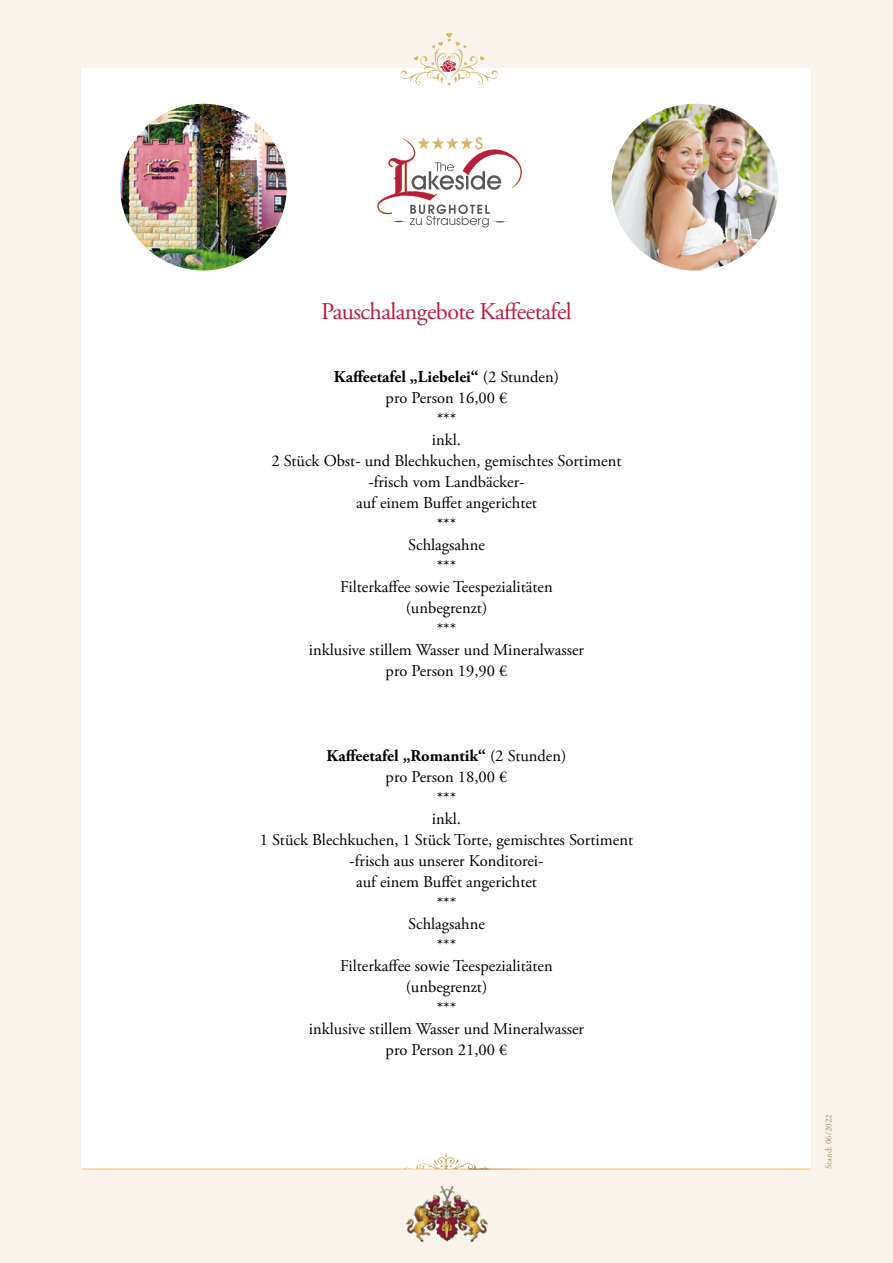
<style>
.page{position:relative;width:893px;height:1263px;background:#f8f4ec}
.page>*{position:absolute;margin:0;border:0;box-sizing:border-box;transform-origin:0 0}
.t1{font:24px "Adobe Garamond Pro";letter-spacing:-.025em;color:#b71e3f}
.t2{font:16.5px/21px "Adobe Garamond Pro";color:#000;text-align:center}
.t3{font:9px "Adobe Garamond";color:#ae9357}
.s1{font-weight:700}
</style>
<div class="page">
<div style="left:82px;top:68px;width:729px;height:1101px;background:#fff"></div>
<hr style="left:82px;top:1169px;width:324px;height:1px;background:#e9be67">
<hr style="left:468px;top:1169px;width:343px;height:1px;background:#fff">
<svg style="left:403px;top:1152px;width:86px;height:17px"></svg>
<img style="left:406px;top:1186px;width:82px;height:57px">
<svg style="left:377px;top:137px;width:145px;height:91px"></svg>
<img style="left:120px;top:104px;width:167px;height:166px;border-radius:83px">
<img style="left:611px;top:104px;width:167px;height:167px;border-radius:83px">
<svg style="left:400px;top:33px;width:98px;height:53px"></svg>
<h1 class="t1" style="left:321px;top:297px;width:252px">Pauschalangebote Kaffeetafel</h1>
<p class="t2" style="left:271px;top:367px;width:352px"><span class="s1">Kaffeetafel „Liebelei“</span> (2 Stunden)<br>pro Person 16,00 €<br>***<br>inkl.<br>2 Stück Obst- und Blechkuchen, gemischtes Sortiment -frisch vom Landbäcker-<br>auf einem Buffet angerichtet<br>***<br>Schlagsahne<br>***<br>Filterkaffee sowie Teespezialitäten<br>(unbegrenzt)<br>***<br>inklusive stillem Wasser und Mineralwasser<br>pro Person 19,90 €</p>
<p class="t2" style="left:260px;top:745px;width:375px"><span class="s1">Kaffeetafel „Romantik“</span> (2 Stunden)<br>pro Person 18,00 €<br>***<br>inkl.<br>1 Stück Blechkuchen, 1 Stück Torte, gemischtes Sortiment -frisch aus unserer Konditorei-<br>auf einem Buffet angerichtet<br>***<br>Schlagsahne<br>***<br>Filterkaffee sowie Teespezialitäten<br>(unbegrenzt)<br>***<br>inklusive stillem Wasser und Mineralwasser<br>pro Person 21,00 €</p>
<p class="t3" style="left:824px;top:1169px;width:56px;rotate:-90deg">Stand: 06/2022</p>
</div>
